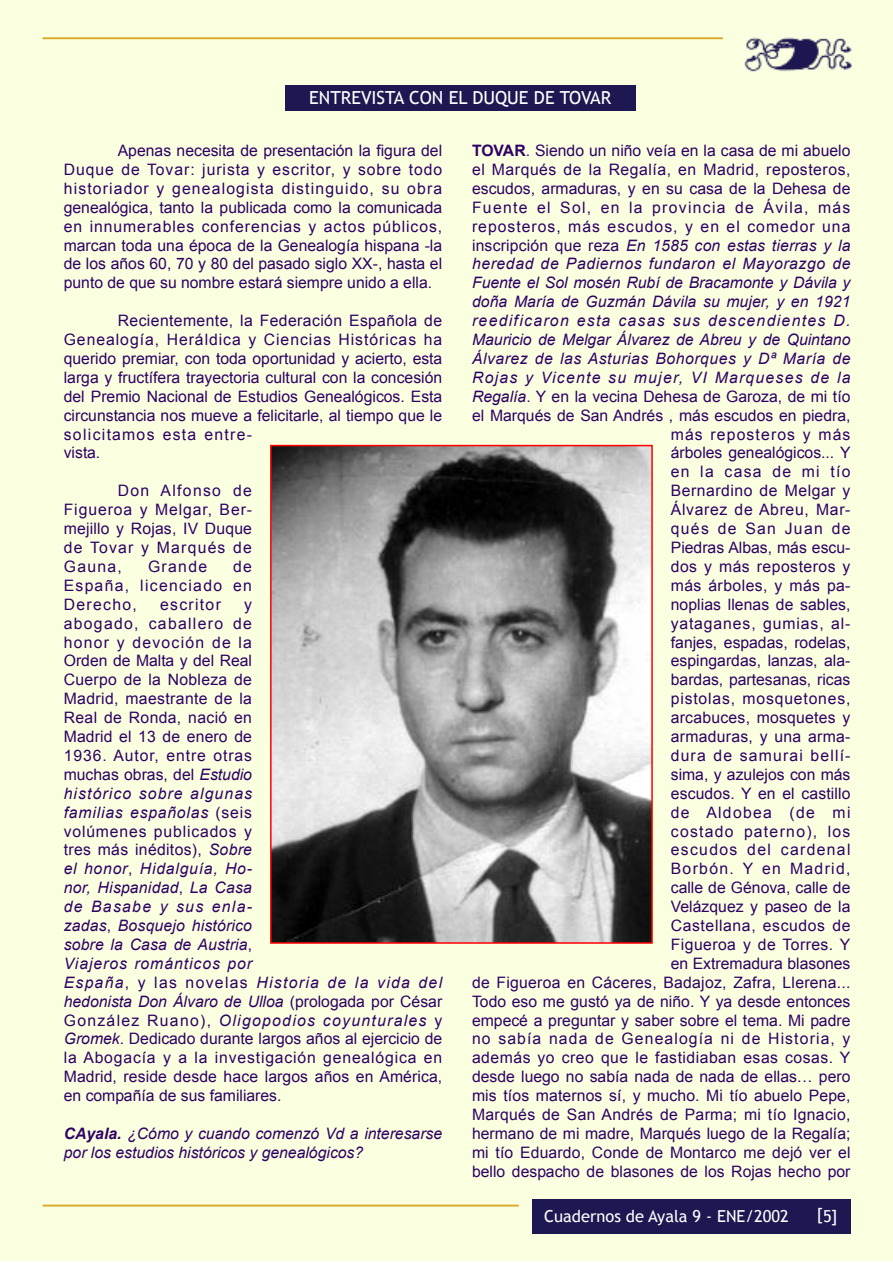
<style>
.page{position:relative;width:893px;height:1263px;background:#fff}
.page>*{position:absolute;margin:0;border:0;box-sizing:border-box;transform-origin:0 0}
.t1{font:18px "Trebuchet MS";color:#fff}
.t2{font:16.5px "Trebuchet MS";color:#fff}
.t3{font:15.75px/18.9px "Arial";letter-spacing:.01em;color:#2f0065;text-align:justify}
.t4{font:italic 15.75px/18.9px "Arial";color:#2f0065}
.t5{font:15.75px "Arial";letter-spacing:.085em;color:#2f0065}
.s1{font-style:italic}
.s2{font-weight:700}
</style>
<div class="page">
<div style="left:0;top:0;width:892px;height:1261px;background:#faffe0"></div>
<div style="left:531px;top:1199px;width:319px;height:34px;background:#1d1851"></div>
<hr style="left:43px;top:1204px;width:476px;height:2px;background:#d8a925">
<hr style="left:43px;top:37px;width:680px;height:2px;background:#d8a925">
<div style="left:285px;top:85px;width:350px;height:26px;background:#1d1851"></div>
<img style="left:744px;top:37px;width:108px;height:35px">
<img style="left:273px;top:448px;width:377px;height:493px">
<div style="left:270px;top:445px;width:383px;height:499px;border:2px solid #f00"></div>
<p class="t1" style="left:309px;top:87px;width:303px">ENTREVISTA CON EL DuQuE DE TOVAR</p>
<p class="t3" style="left:64px;top:141px;width:380px;text-indent:54px">Apenas necesita de presentación la figura del Duque de Tovar: jurista y escritor, y sobre todo historiador y genealogista distinguido, su obra genealógica, tanto la publicada como la comunicada en innumerables conferencias y actos públicos, marcan toda una época de la Genealogía hispana -la de los años 60, 70 y 80 del pasado siglo XX-, hasta el punto de que su nombre estará siempre unido a ella.</p>
<p class="t3" style="left:64px;top:311px;width:380px;text-align:left;text-indent:54px">Recientemente, la Federación Española de Genealogía, Heráldica y Ciencias Históricas ha querido premiar, con toda oportunidad y acierto, esta larga y fructífera trayectoria cultural con la concesión del Premio Nacional de Estudios Genealógicos. Esta circunstancia nos mueve a felicitarle, al tiempo que le solicitamos esta entre-<br>vista.</p>
<p class="t3" style="left:64px;top:481px;width:190px;text-indent:54px">Don Alfonso de Figueroa y Melgar, Ber&shy;mejillo y Rojas, IV Duque de Tovar y Marqués de Gauna,</p>
<p class="t3" style="left:148px;top:557px;width:61px">Grande</p>
<p class="t3" style="left:64px;top:557px;width:190px;text-indent:169px">de España, licenciado en Derecho,</p>
<p class="t5" style="left:160px;top:595px;width:62px">escritor</p>
<p class="t3" style="left:64px;top:595px;width:380px;text-align:left;text-indent:180px">y<br>abogado, caballero de<br>honor y devoción de la<br>Orden de Malta y del Real<br>Cuerpo de la Nobleza de<br>Madrid, maestrante de la<br>Real de Ronda, nació en<br>Madrid el 13 de enero de<br>1936. Autor, entre otras<br>muchas obras, del <span class="s1">Estudio<br>histórico sobre algunas<br>familias españolas</span> (seis<br>volúmenes publicados y<br>tres más inéditos), <span class="s1">Sobre<br>el honor</span>, <span class="s1">Hidalguía, Ho-<br>nor, Hispanidad</span>, <span class="s1">La Casa<br>de Basabe y sus enla-<br>zadas</span>, <span class="s1">Bosquejo histórico<br>sobre la Casa de Austria</span>,<br><span class="s1">Viajeros románticos por<br>España</span>, y las novelas <span class="s1">Historia de la vida del hedonista Don Álvaro de Ulloa</span> (prologada por César<br>González Ruano), <span class="s1">Oligopodios coyunturales</span> y<br><span class="s1">Gromek</span>. Dedicado durante largos años al ejercicio de la Abogacía y a la investigación genealógica en<br>Madrid, reside desde hace largos años en América, en compañía de sus familiares.</p>
<p class="t4" style="left:64px;top:1124px;width:380px"><span class="s2">CAyala.</span> ¿Cómo y cuando comenzó Vd a interesarse por los estudios históricos y genealógicos?</p>
<p class="t3" style="left:472px;top:141px;width:380px;text-align:right"><span class="s2">TOVAR</span>. Siendo un niño veía en la casa de mi abuelo el Marqués de la Regalía, en Madrid, reposteros, escudos, armaduras, y en su casa de la Dehesa de Fuente el Sol, en la provincia de Ávila, más reposteros, más escudos, y en el comedor una inscripción que reza <span class="s1">En 1585 con estas tierras y la heredad de Padiernos fundaron el Mayorazgo de Fuente el Sol mosén Rubí de Bracamonte y Dávila y doña María de Guzmán Dávila su mujer, y en 1921 reedificaron esta casas sus descendientes D.<br>Mauricio de Melgar Álvarez de Abreu y de Quintano Álvarez de las Asturias Bohorques y Dª María de Rojas y Vicente su mujer, VI Marqueses de la Regalía</span>. Y en la vecina Dehesa de Garoza, de mi tío el Marqués de San Andrés , más escudos en piedra, más reposteros y más<br>árboles genealógicos... Y<br>en la casa de mi tío<br>Bernardino de Melgar y<br>Álvarez de Abreu, Mar-<br>qués de San Juan de<br>Piedras Albas, más escu-<br>dos y más reposteros y<br>más árboles, y más pa-<br>noplias llenas de sables,<br>yataganes, gumias, al-<br>fanjes, espadas, rodelas,<br>espingardas, lanzas, ala-<br>bardas, partesanas, ricas<br>pistolas, mosquetones,<br>arcabuces, mosquetes y<br>armaduras, y una arma-<br>dura de samurai bellí-<br>sima, y azulejos con más<br>escudos. Y en el castillo<br>de Aldobea (de mi<br>costado paterno), los<br>escudos del cardenal<br>Borbón. Y en Madrid,<br>calle de Génova, calle de<br>Velázquez y paseo de la<br>Castellana, escudos de<br>Figueroa y de Torres. Y<br>en Extremadura blasones<br>de Figueroa en Cáceres, Badajoz, Zafra, Llerena...<br>Todo eso me gustó ya de niño. Y ya desde entonces empecé a preguntar y saber sobre el tema. Mi padre no sabía nada de Genealogía ni de Historia, y además yo creo que le fastidiaban esas cosas. Y desde luego no sabía nada de nada de ellas… pero mis tíos maternos sí, y mucho. Mi tío abuelo Pepe, Marqués de San Andrés de Parma; mi tío Ignacio, hermano de mi madre, Marqués luego de la Regalía; mi tío Eduardo, Conde de Montarco me dejó ver el bello despacho de blasones de los Rojas hecho por</p>
<p class="t2" style="left:544px;top:1206px;width:246px">Cuadernos de Ayala 9 - ENE/2002</p>
<p class="t2" style="left:817px;top:1206px;width:22px">[5]</p>
</div>
